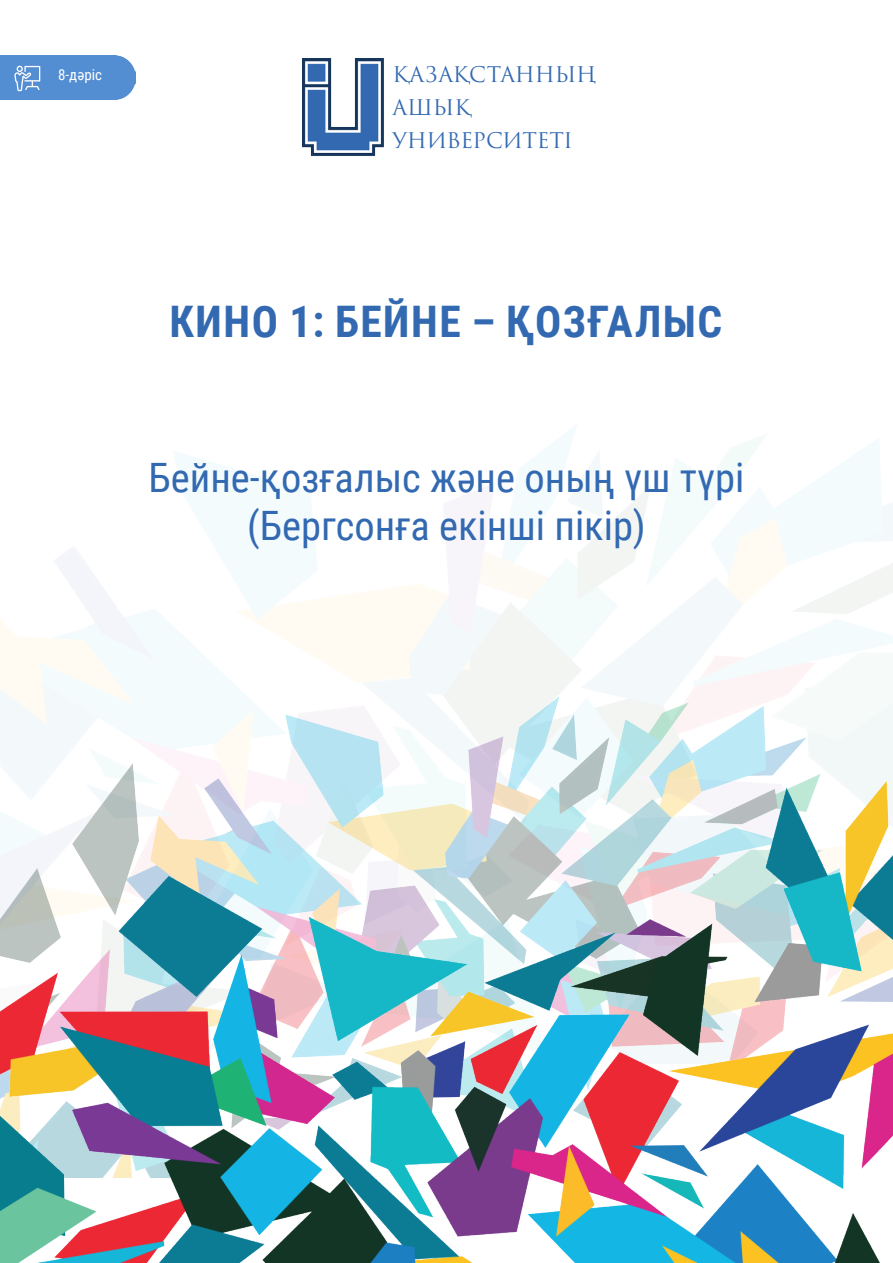
<style>
.page{position:relative;width:893px;height:1263px;background:#fff}
.page>*{position:absolute;margin:0;border:0;box-sizing:border-box;transform-origin:0 0}
.t1{font:700 43.5px "Roboto Condensed";letter-spacing:.035em;color:#3269b1}
.t2{font:40.5px/48.6px "Roboto Condensed";color:#3269b1;text-align:center}
.t3{font:21px "Trajan Pro 3";letter-spacing:-.01em;color:#3269b1}
.t4{font:15px "Roboto Condensed";color:#fff}
</style>
<div class="page">
<img style="left:0;top:425px;width:893px;height:638px">
<img style="left:302px;top:58px;width:82px;height:98px">
<img style="left:0;top:696px;width:892px;height:33px">
<img style="left:0;top:729px;width:892px;height:534px">
<div style="left:0;top:55px;width:136px;height:45px;background:#538dd2"></div>
<svg style="left:14px;top:66px;width:26px;height:25px"></svg>
<p class="t4" style="left:58px;top:64px;width:45px">8-дәріс</p>
<p class="t3" style="left:393px;top:60px;width:205px">ҚАЗАҚСТАННЫҢ</p>
<p class="t3" style="left:393px;top:93px;width:80px">АШЫҚ</p>
<p class="t3" style="left:393px;top:126px;width:182px">УНИВЕРСИТЕТІ</p>
<p class="t1" style="left:170px;top:291px;width:554px">КИНО 1: БЕЙНЕ – ҚОЗҒАЛЫС</p>
<p class="t2" style="left:148px;top:452px;width:597px">Бейне-қозғалыс және оның үш түрі (Бергсонға екінші пікір)</p>
</div>
